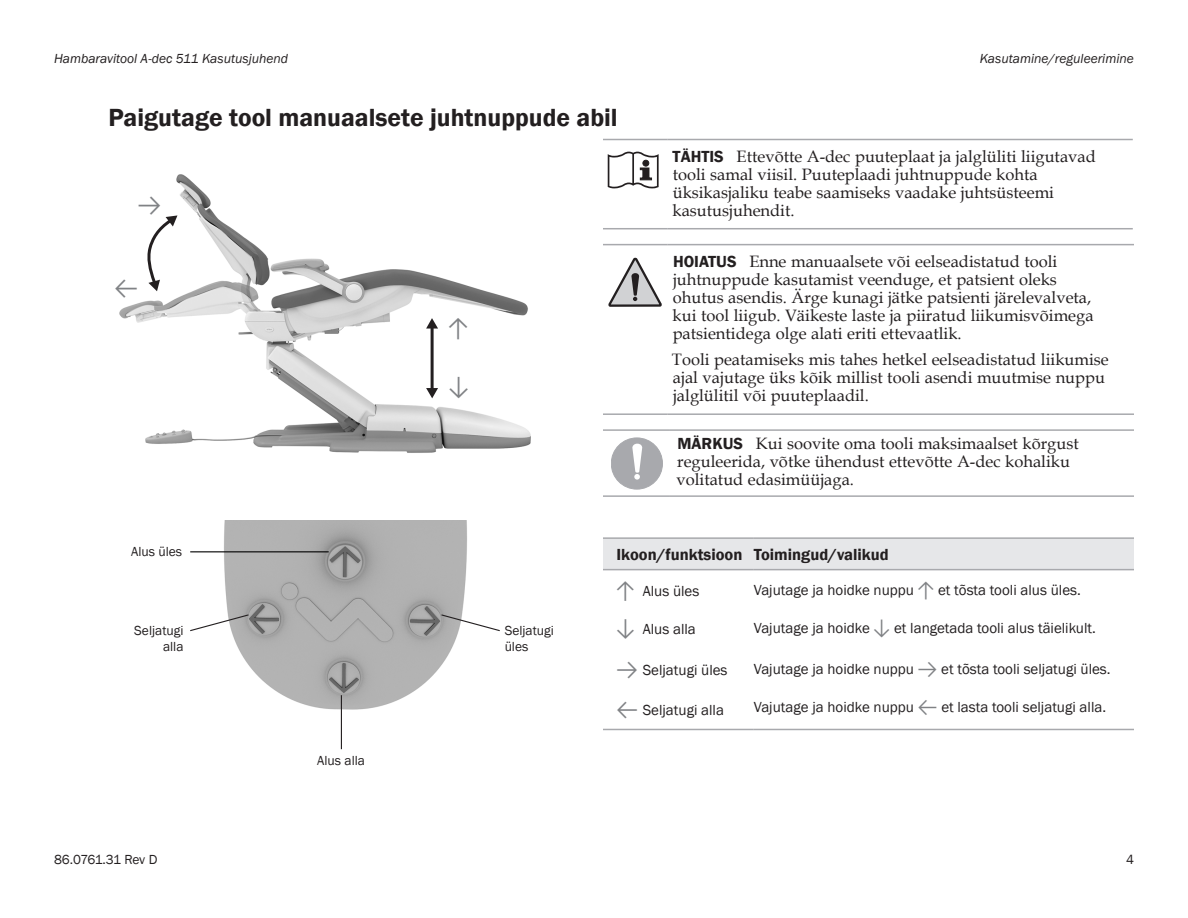
<style>
.page{position:relative;width:1188px;height:918px;background:#fff}
.page>*{position:absolute;margin:0;border:0;box-sizing:border-box;transform-origin:0 0}
.Heading_2{font:600 25.5px "Franklin Gothic";color:#231f20}
.t1{font:18px "Adec Touch Pad";color:#808285}
.Warning_text{font:16.5px/18px "Book Antiqua";color:#231f20}
.Table_Heading{font:600 16.5px "Franklin Gothic";color:#231f20}
.Table_Text_w_Icons{font:15px "Franklin Gothic";color:#231f20}
.t2{font:italic 13.5px "Franklin Gothic";color:#231f20}
.Callout{font:13.5px/15.8px "Franklin Gothic";color:#231f20;text-align:right}
.Callout-2{font:13.5px "Franklin Gothic";letter-spacing:-.04em;color:#231f20}
.s1{font-family:"Franklin Gothic";font-weight:600}
.s2{font-family:"Adec Touch Pad";font-size:16.5px;color:#808285}
.s3{font-family:"Adec Touch Pad";color:#808285}
</style>
<div class="page">
<hr style="left:668px;top:139px;width:465px;height:1px;background:#a8a9ad">
<hr style="left:668px;top:228px;width:465px;height:1px;background:#a8a9ad">
<hr style="left:603px;top:139px;width:65px;height:1px;background:#a8a9ad">
<hr style="left:603px;top:228px;width:65px;height:1px;background:#a8a9ad">
<svg style="left:608px;top:152px;width:51px;height:36px"></svg>
<hr style="left:668px;top:244px;width:466px;height:1px;background:#a8a9ad">
<hr style="left:668px;top:413px;width:466px;height:2px;background:#a8a9ad">
<hr style="left:603px;top:244px;width:65px;height:1px;background:#a8a9ad">
<hr style="left:603px;top:413px;width:65px;height:2px;background:#a8a9ad">
<svg style="left:609px;top:258px;width:52px;height:49px"></svg>
<hr style="left:603px;top:429px;width:67px;height:2px;background:#a8a9ad">
<hr style="left:603px;top:495px;width:67px;height:2px;background:#a8a9ad">
<hr style="left:670px;top:429px;width:464px;height:2px;background:#a8a9ad">
<hr style="left:670px;top:495px;width:464px;height:2px;background:#a8a9ad">
<div style="left:611px;top:438px;width:51px;height:51px;background:#a8a9ad;border-radius:50%"></div>
<div style="left:611px;top:438px;width:52px;height:51px;border:1px solid #a8a9ad;border-radius:50%"></div>
<svg style="left:632px;top:444px;width:10px;height:36px"></svg>
<div style="left:603px;top:539px;width:531px;height:30px;background:#e6e7e9"></div>
<hr style="left:603px;top:537px;width:151px;height:2px;background:#a8a9ad">
<hr style="left:754px;top:537px;width:380px;height:2px;background:#a8a9ad">
<hr style="left:603px;top:569px;width:151px;height:1px;background:#a8a9ad">
<hr style="left:754px;top:569px;width:380px;height:1px;background:#a8a9ad">
<hr style="left:603px;top:729px;width:151px;height:1px;background:#a8a9ad">
<hr style="left:754px;top:729px;width:380px;height:1px;background:#a8a9ad">
<img style="left:119px;top:174px;width:412px;height:279px">
<svg style="left:148px;top:215px;width:29px;height:76px"></svg>
<svg style="left:426px;top:388px;width:12px;height:10px"></svg>
<svg style="left:426px;top:318px;width:12px;height:11px"></svg>
<hr style="left:431px;top:325px;width:3px;height:65px;background:#231f20">
<img style="left:217px;top:520px;width:250px;height:197px">
<hr style="left:341px;top:695px;width:1px;height:54px;background:#231f20">
<hr style="left:190px;top:551px;width:139px;height:1px;background:#000">
<svg style="left:440px;top:614px;width:60px;height:18px"></svg>
<svg style="left:190px;top:614px;width:60px;height:18px"></svg>
<p class="t2" style="left:54px;top:50px;width:236px">Hambaravitool A-dec 511 Kasutusjuhend</p>
<p class="t2" style="left:980px;top:50px;width:156px">Kasutamine/reguleerimine</p>
<p class="Heading_2" style="left:108px;top:102px;width:511px">Paigutage tool manuaalsete juhtnuppude abil</p>
<p class="t1" style="left:138px;top:194px;width:25px">&gt;</p>
<p class="t1" style="left:115px;top:277px;width:25px">&lt;</p>
<p class="t1" style="left:449px;top:317px;width:21px">,</p>
<p class="t1" style="left:449px;top:377px;width:21px">.</p>
<p class="Warning_text" style="left:673px;top:147px;width:425px"><span class="s1">TÄHTIS</span> Ettevõtte A-dec puuteplaat ja jalglüliti liigutavad tooli samal viisil. Puuteplaadi juhtnuppude kohta üksikasjaliku teabe saamiseks vaadake juhtsüsteemi kasutusjuhendit.</p>
<p class="Warning_text" style="left:673px;top:252px;width:423px"><span class="s1">HOIATUS</span> Enne manuaalsete või eelseadistatud tooli juhtnuppude kasutamist veenduge, et patsient oleks ohutus asendis. Ärge kunagi jätke patsienti järelevalveta, kui tool liigub. Väikeste laste ja piiratud liikumisvõimega patsientidega olge alati eriti ettevaatlik.</p>
<p class="Warning_text" style="left:672px;top:350px;width:438px">Tooli peatamiseks mis tahes hetkel eelseadistatud liikumise ajal vajutage üks kõik millist tooli asendi muutmise nuppu jalglülitil või puuteplaadil.</p>
<p class="Warning_text" style="left:676px;top:434px;width:404px"><span class="s1">MÄRKUS</span> Kui soovite oma tooli maksimaalset kõrgust reguleerida, võtke ühendust ettevõtte A-dec kohaliku volitatud edasimüüjaga.</p>
<p class="Callout" style="left:131px;top:544px;width:53px">Alus üles</p>
<p class="Callout" style="left:134px;top:623px;width:51px">Seljatugi alla</p>
<p class="Callout" style="left:505px;top:623px;width:51px;text-align:left">Seljatugi üles</p>
<p class="Callout" style="left:317px;top:753px;width:49px">Alus alla</p>
<p class="Table_Heading" style="left:616px;top:544px;width:128px">Ikoon/funktsioon</p>
<p class="Table_Heading" style="left:754px;top:544px;width:136px">Toimingud/valikud</p>
<p class="Table_Text_w_Icons" style="left:616px;top:582px;width:84px"><span class="s2">,</span> Alus üles</p>
<p class="Table_Text_w_Icons" style="left:754px;top:581px;width:329px">Vajutage ja hoidke nuppu <span class="s3">,</span> et tõsta tooli alus üles.</p>
<p class="Table_Text_w_Icons" style="left:616px;top:620px;width:81px"><span class="s2">.</span> Alus alla</p>
<p class="Table_Text_w_Icons" style="left:754px;top:619px;width:343px">Vajutage ja hoidke <span class="s3">.</span> et langetada tooli alus täielikult.</p>
<p class="Table_Text_w_Icons" style="left:616px;top:661px;width:113px"><span class="s2">&gt;</span> Seljatugi üles</p>
<p class="Table_Text_w_Icons" style="left:754px;top:660px;width:358px">Vajutage ja hoidke nuppu <span class="s3">&gt;</span> et tõsta tooli seljatugi üles.</p>
<p class="Table_Text_w_Icons" style="left:616px;top:701px;width:109px"><span class="s2">&lt;</span> Seljatugi alla</p>
<p class="Table_Text_w_Icons" style="left:754px;top:697px;width:354px">Vajutage ja hoidke nuppu <span class="s3">&lt;</span> et lasta tooli seljatugi alla.</p>
<p class="Callout-2" style="left:54px;top:851px;width:105px">86.0761.31 Rev D</p>
<p class="Callout" style="left:1126px;top:852px;width:9px">4</p>
</div>
